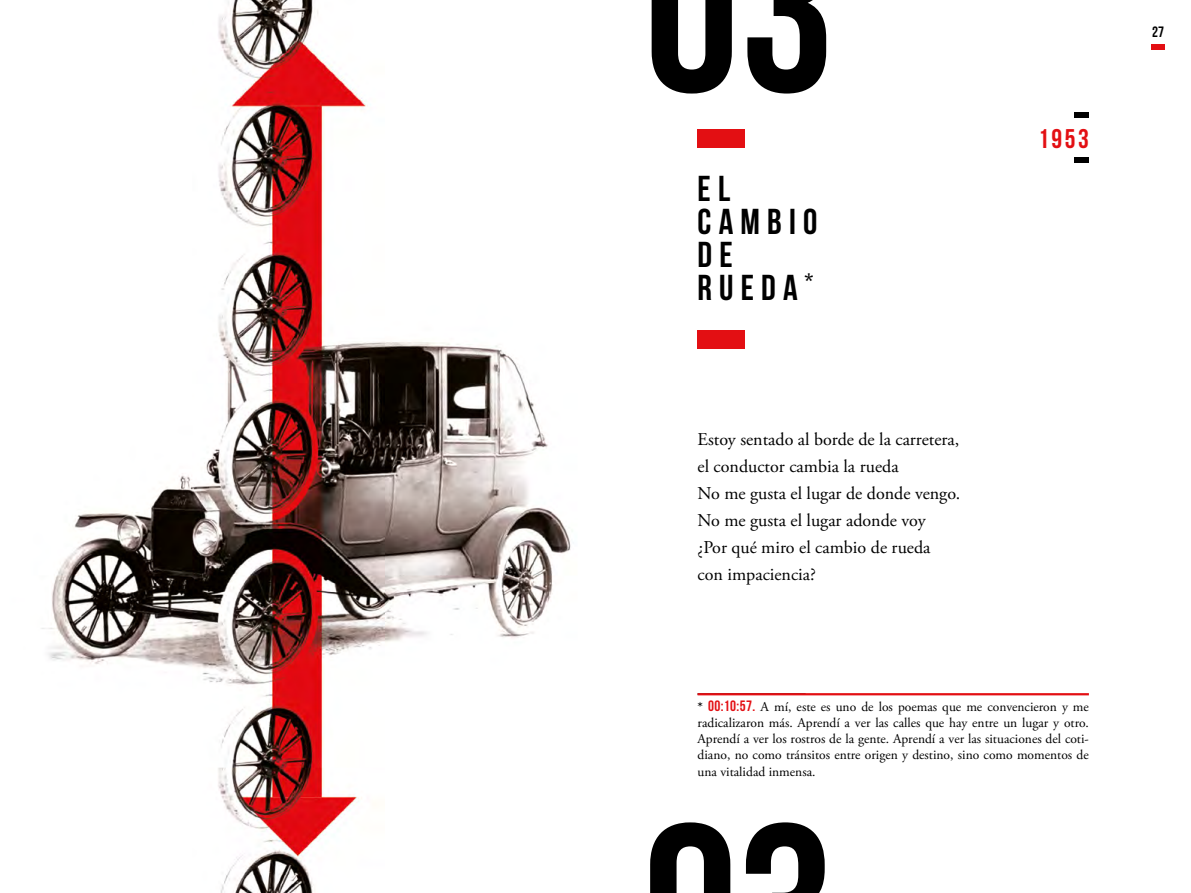
<style>
.page{position:relative;width:1191px;height:893px;background:#fff}
.page>*{position:absolute;margin:0;border:0;box-sizing:border-box;transform-origin:0 0}
.t1{font:700 36px/33px "Bebas Neue";letter-spacing:.2em;color:#000}
.t2{font:700 27px "Bebas Neue";color:#e30f13}
.t3{font:18px/27px "Adobe Garamond Pro";color:#000}
.t4{font:15px "Bebas Neue";color:#000}
.t5{font:13.5px/16.2px "Adobe Garamond Pro";color:#000;text-align:justify}
.s1{font-weight:700}
.s2{font-family:"Bebas Neue";font-size:15px;color:#e30f13}
</style>
<div class="page">
<div style="left:1151px;top:45px;width:13px;height:5px;background:#e30f13"></div>
<div style="left:697px;top:129px;width:48px;height:18px;background:#e30f13"></div>
<div style="left:1074px;top:112px;width:15px;height:5px;background:#000"></div>
<img style="left:41px;top:0;width:530px;height:893px">
<svg style="left:651px;top:0;width:81px;height:94px"></svg>
<svg style="left:747px;top:0;width:79px;height:94px"></svg>
<svg style="left:650px;top:822px;width:80px;height:71px"></svg>
<svg style="left:746px;top:822px;width:78px;height:71px"></svg>
<hr style="left:697px;top:693px;width:392px;height:2px;background:#e30f13">
<div style="left:697px;top:331px;width:48px;height:18px;background:#e30f13"></div>
<div style="left:1074px;top:157px;width:15px;height:5px;background:#000"></div>
<h1 class="t1" style="left:697px;top:172px;width:121px">EL<br>CAMBIO<br>DE<br>RUEDA<sup>*</sup></h1>
<h3 class="t3" style="left:697px;top:426px;width:264px">Estoy sentado al borde de la carretera, el conductor cambia la rueda<br>No me gusta el lugar de donde vengo.<br>No me gusta el lugar adonde voy<br>¿Por qué miro el cambio de rueda con impaciencia?</h3>
<h2 class="t2" style="left:1038px;top:124px;width:52px">1953</h2>
<p class="t5" style="left:697px;top:699px;width:393px"><span class="s1">*</span> <span class="s2">00:10:57.</span> A mí, este es uno de los poemas que me convencieron y me radicalizaron más. Aprendí a ver las calles que hay entre un lugar y otro.<br>Aprendí a ver los rostros de la gente. Aprendí a ver las situaciones del coti&shy;diano, no como tránsitos entre origen y destino, sino como momentos de una vitalidad inmensa.</p>
<p class="t4" style="left:1152px;top:23px;width:13px">27</p>
</div>
